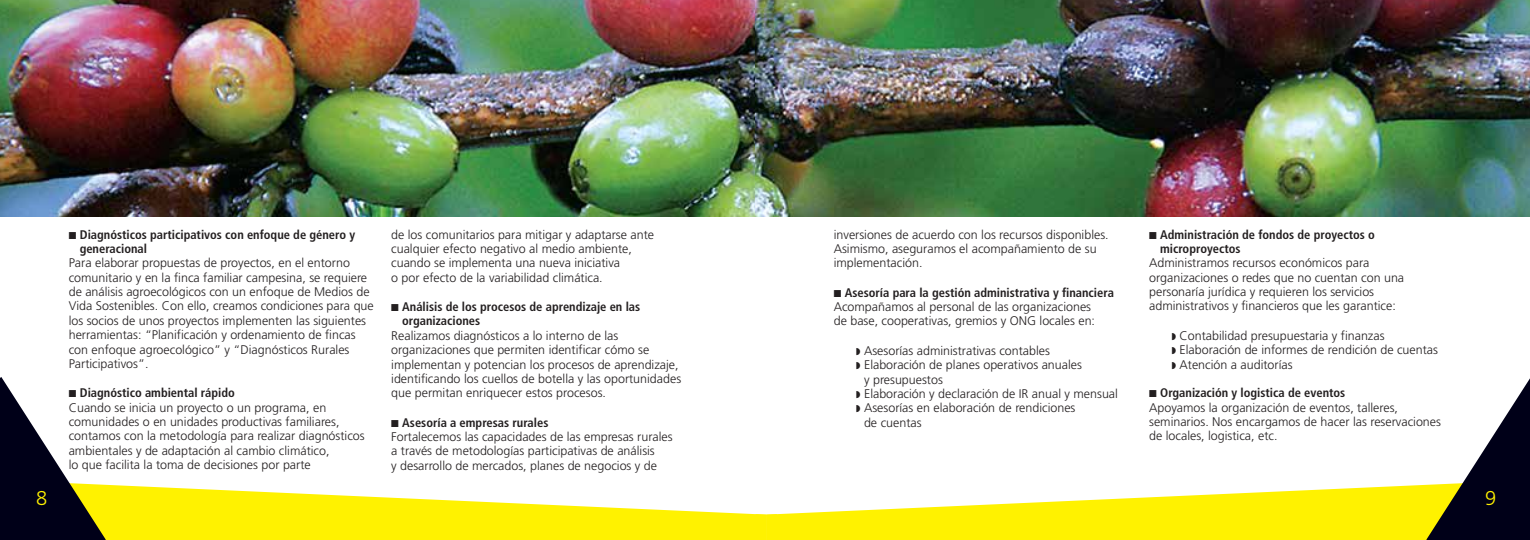
<style>
.page{position:relative;width:1530px;height:540px;background:#fff}
.page>*{position:absolute;margin:0;border:0;box-sizing:border-box;transform-origin:0 0}
.t1{font:300 20px "Frutiger";color:#fff200}
.t2{font:300 12.5px/14.4px "Frutiger";color:#231f20}
.t3{font:700 condensed 12.5px/14.4px "Frutiger";color:#231f20}
.s1{font-weight:700;font-stretch:condensed}
</style>
<div class="page">
<img style="left:0;top:0;width:756px;height:217px">
<svg style="left:106px;top:484px;width:650px;height:56px;fill:#fff200"></svg>
<svg style="left:0;top:377px;width:106px;height:163px"></svg>
<img style="left:756px;top:0;width:774px;height:217px">
<svg style="left:777px;top:484px;width:649px;height:56px;fill:#fff200"></svg>
<svg style="left:1426px;top:378px;width:104px;height:162px"></svg>
<svg style="left:756px;top:514px;width:21px;height:26px"></svg>
<h1 class="t1" style="left:36px;top:486px;width:13px">8</h1>
<p class="t3" style="left:80px;top:227px;width:277px;text-indent:-11px">■ Diagnósticos participativos con enfoque de género y generacional</p>
<p class="t2" style="left:69px;top:256px;width:307px">Para elaborar propuestas de proyectos, en el entorno comunitario y en la finca familiar campesina, se requiere de análisis agroecológicos con un enfoque de Medios de Vida Sostenibles. Con ello, creamos condiciones para que los socios de unos proyectos implementen las siguientes herramientas: “Planificación y ordenamiento de fincas con enfoque agroecológico” y “Diagnósticos Rurales Participativos”.</p>
<p class="t2" style="left:69px;top:386px;width:297px">■ <span class="s1">Diagnóstico ambiental rápido<br></span>Cuando se inicia un proyecto o un programa, en comunidades o en unidades productivas familiares, contamos con la metodología para realizar diagnósticos ambientales y de adaptación al cambio climático,<br>lo que facilita la toma de decisiones por parte</p>
<p class="t2" style="left:391px;top:227px;width:264px">de los comunitarios para mitigar y adaptarse ante cualquier efecto negativo al medio ambiente, cuando se implementa una nueva iniciativa<br>o por efecto de la variabilidad climática.</p>
<p class="t3" style="left:402px;top:300px;width:240px;text-indent:-11px">■ Análisis de los procesos de aprendizaje en las organizaciones</p>
<p class="t2" style="left:391px;top:328px;width:291px">Realizamos diagnósticos a lo interno de las organizaciones que permiten identificar cómo se implementan y potencian los procesos de aprendizaje, identificando los cuellos de botella y las oportunidades que permitan enriquecer estos procesos.</p>
<p class="t2" style="left:391px;top:415px;width:283px">■ <span class="s1">Asesoría a empresas rurales<br></span>Fortalecemos las capacidades de las empresas rurales a través de metodologías participativas de análisis<br>y desarrollo de mercados, planes de negocios y de</p>
<p class="t2" style="left:834px;top:227px;width:276px">inversiones de acuerdo con los recursos disponibles.<br>Asimismo, aseguramos el acompañamiento de su implementación.</p>
<p class="t2" style="left:834px;top:285px;width:282px">■ <span class="s1">Asesoría para la gestión administrativa y financiera<br></span>Acompañamos al personal de las organizaciones<br>de base, cooperativas, gremios y ONG locales en:</p>
<p class="t2" style="left:856px;top:343px;width:195px">◗ Asesorías administrativas contables</p>
<p class="t2" style="left:856px;top:358px;width:227px">◗ Elaboración de planes operativos anuales</p>
<p class="t2" style="left:864px;top:372px;width:80px">y presupuestos</p>
<p class="t2" style="left:856px;top:386px;width:263px">◗ Elaboración y declaración de IR anual y mensual</p>
<p class="t2" style="left:856px;top:401px;width:221px">◗ Asesorías en elaboración de rendiciones</p>
<p class="t2" style="left:864px;top:415px;width:59px">de cuentas</p>
<p class="t3" style="left:1160px;top:227px;width:216px;text-indent:-11px">■ Administración de fondos de proyectos o microproyectos</p>
<p class="t2" style="left:1149px;top:256px;width:257px">Administramos recursos económicos para organizaciones o redes que no cuentan con una personaría jurídica y requieren los servicios administrativos y financieros que les garantice:</p>
<p class="t2" style="left:1172px;top:328px;width:268px">◗ Contabilidad presupuestaria y finanzas<br>◗ Elaboración de informes de rendición de cuentas ◗ Atención a auditorías</p>
<p class="t2" style="left:1149px;top:386px;width:293px">■ <span class="s1">Organización y logistica de eventos<br></span>Apoyamos la organización de eventos, talleres, seminarios. Nos encargamos de hacer las reservaciones de locales, logistica, etc.</p>
<h1 class="t1" style="left:1485px;top:486px;width:13px">9</h1>
</div>
